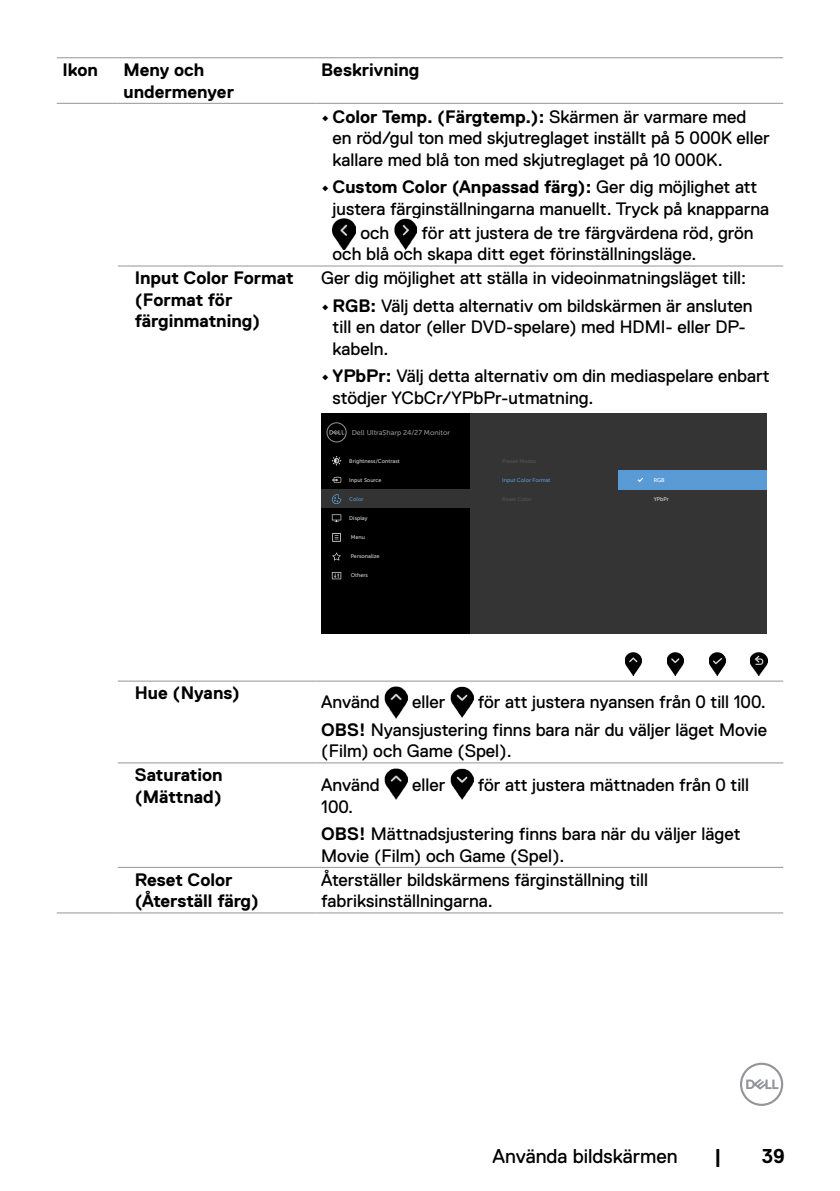
<style>
.page{position:relative;width:840px;height:1191px;background:#fff}
.page>*{position:absolute;margin:0;border:0;box-sizing:border-box;transform-origin:0 0}
.t1{font:20px "Dell Replica";color:#000}
.t2{font:700 20px "Dell Replica";color:#000}
.t3{font:18px/21.6px "Dell Replica";color:#000}
.t4{font:700 18px/21.6px "Dell Replica";color:#000}
.t5{font:7px "Museo Sans For Dell 500";color:#939393}
.t6{font:5.4px "Museo Sans For Dell 500";color:#d9d9d9}
.t7{font:5.4px "Museo Sans For Dell 500";color:#5b9bd5}
.t8{font:5.4px "Museo Sans For Dell 500";color:#fff}
.s1{font-weight:700}
</style>
<div class="page">
<svg style="left:740px;top:1062px;width:42px;height:44px"></svg>
<hr style="left:57px;top:57px;width:61px;height:1px;background:#939598">
<hr style="left:118px;top:57px;width:197px;height:1px;background:#939598">
<hr style="left:315px;top:57px;width:467px;height:1px;background:#939598">
<hr style="left:57px;top:103px;width:61px;height:1px;background:#939598">
<hr style="left:118px;top:103px;width:197px;height:1px;background:#939598">
<hr style="left:315px;top:103px;width:467px;height:1px;background:#939598">
<hr style="left:118px;top:266px;width:197px;height:1px;background:#939598">
<hr style="left:315px;top:266px;width:467px;height:1px;background:#939598">
<hr style="left:118px;top:681px;width:197px;height:1px;background:#939598">
<hr style="left:315px;top:681px;width:467px;height:1px;background:#939598">
<hr style="left:118px;top:762px;width:197px;height:1px;background:#939598">
<hr style="left:315px;top:762px;width:467px;height:1px;background:#939598">
<hr style="left:118px;top:867px;width:197px;height:1px;background:#939598">
<hr style="left:315px;top:867px;width:467px;height:1px;background:#939598">
<hr style="left:57px;top:912px;width:61px;height:1px;background:#939598">
<hr style="left:118px;top:912px;width:197px;height:1px;background:#939598">
<hr style="left:315px;top:912px;width:467px;height:1px;background:#939598">
<img style="left:332px;top:218px;width:23px;height:31px">
<img style="left:394px;top:218px;width:22px;height:31px">
<div style="left:321px;top:413px;width:445px;height:220px;background:#343435"></div>
<div style="left:321px;top:413px;width:148px;height:38px;background:#000"></div>
<svg style="left:326px;top:422px;width:20px;height:20px"></svg>
<div style="left:321px;top:470px;width:148px;height:19px;background:#000"></div>
<div style="left:321px;top:508px;width:148px;height:20px;background:#000"></div>
<div style="left:321px;top:528px;width:148px;height:19px;background:#000"></div>
<div style="left:321px;top:547px;width:148px;height:19px;background:#000"></div>
<div style="left:321px;top:566px;width:148px;height:19px;background:#000"></div>
<div style="left:321px;top:585px;width:148px;height:19px;background:#000"></div>
<div style="left:321px;top:604px;width:148px;height:19px;background:#000"></div>
<div style="left:321px;top:623px;width:148px;height:10px;background:#000"></div>
<div style="left:321px;top:451px;width:148px;height:19px;background:#000"></div>
<div style="left:618px;top:470px;width:148px;height:19px;background:#5b9bd5"></div>
<svg style="left:637px;top:478px;width:5px;height:4px"></svg>
<svg style="left:331px;top:494px;width:10px;height:10px"></svg>
<svg style="left:332px;top:477px;width:9px;height:6px"></svg>
<svg style="left:331px;top:514px;width:10px;height:8px"></svg>
<svg style="left:332px;top:533px;width:9px;height:9px"></svg>
<svg style="left:332px;top:552px;width:9px;height:9px"></svg>
<svg style="left:331px;top:572px;width:10px;height:7px"></svg>
<svg style="left:331px;top:456px;width:10px;height:9px"></svg>
<img style="left:625px;top:652px;width:16px;height:23px">
<img style="left:667px;top:652px;width:16px;height:23px">
<img style="left:709px;top:652px;width:16px;height:23px">
<img style="left:750px;top:652px;width:16px;height:23px">
<img style="left:384px;top:687px;width:23px;height:31px">
<img style="left:450px;top:687px;width:23px;height:31px">
<img style="left:384px;top:768px;width:23px;height:31px">
<img style="left:450px;top:768px;width:23px;height:32px">
<p class="t4" style="left:62px;top:59px;width:37px">Ikon</p>
<p class="t4" style="left:123px;top:59px;width:112px">Meny och undermenyer</p>
<p class="t4" style="left:321px;top:59px;width:100px">Beskrivning</p>
<p class="t3" style="left:332px;top:106px;width:438px;text-indent:-11px"><span class="s1">• Color Temp. (Färgtemp.):</span> Skärmen är varmare med en röd/gul ton med skjutreglaget inställt på 5 000K eller kallare med blå ton med skjutreglaget på 10 000K.</p>
<p class="t3" style="left:332px;top:176px;width:438px;text-indent:-11px"><span class="s1">• Custom Color (Anpassad färg):</span> Ger dig möjlighet att justera färginställningarna manuellt. Tryck på knapparna</p>
<p class="t3" style="left:360px;top:222px;width:30px">och</p>
<p class="t3" style="left:332px;top:222px;width:422px;text-indent:89px">för att justera de tre färgvärdena röd, grön och blå och skapa ditt eget förinställningsläge.</p>
<p class="t4" style="left:135px;top:267px;width:160px">Input Color Format (Format för färginmatning)</p>
<p class="t3" style="left:321px;top:267px;width:426px">Ger dig möjlighet att ställa in videoinmatningsläget till:</p>
<p class="t3" style="left:332px;top:295px;width:421px;text-indent:-11px"><span class="s1">• RGB:</span> Välj detta alternativ om bildskärmen är ansluten till en dator (eller DVD-spelare) med HDMI- eller DP&shy;kabeln.</p>
<p class="t3" style="left:332px;top:365px;width:438px;text-indent:-11px"><span class="s1">• YPbPr:</span> Välj detta alternativ om din mediaspelare enbart stödjer YCbCr/YPbPr-utmatning.</p>
<p class="t5" style="left:352px;top:428px;width:100px">Dell UltraSharp 24/27 Monitor</p>
<p class="t6" style="left:349px;top:458px;width:52px">Brightness/Contrast</p>
<p class="t7" style="left:349px;top:496px;width:16px">Color</p>
<p class="t6" style="left:349px;top:515px;width:20px">Display</p>
<p class="t6" style="left:349px;top:477px;width:34px">Input Source</p>
<p class="t7" style="left:502px;top:477px;width:50px">Input Color Format</p>
<p class="t8" style="left:653px;top:477px;width:13px">RGB</p>
<p class="t6" style="left:653px;top:496px;width:17px">YPbPr</p>
<p class="t6" style="left:350px;top:534px;width:16px">Menu</p>
<p class="t6" style="left:350px;top:553px;width:30px">Personalize</p>
<p class="t6" style="left:350px;top:572px;width:19px">Others</p>
<p class="t4" style="left:135px;top:682px;width:107px">Hue (Nyans)</p>
<p class="t3" style="left:321px;top:691px;width:60px">Använd</p>
<p class="t3" style="left:412px;top:691px;width:35px">eller</p>
<p class="t3" style="left:321px;top:688px;width:447px;line-height:27.2px;text-align:right">för att justera nyansen från 0 till 100.<br><span class="s1">OBS!</span> Nyansjustering finns bara när du väljer läget Movie</p>
<p class="t3" style="left:321px;top:740px;width:192px">(Film) och Game (Spel).</p>
<p class="t4" style="left:135px;top:764px;width:89px">Saturation (Mättnad)</p>
<p class="t3" style="left:321px;top:774px;width:60px">Använd</p>
<p class="t3" style="left:412px;top:774px;width:35px">eller</p>
<p class="t3" style="left:477px;top:774px;width:273px">för att justera mättnaden från 0 till</p>
<p class="t3" style="left:321px;top:793px;width:420px;line-height:27.2px">100.<br><span class="s1">OBS!</span> Mättnadsjustering finns bara när du väljer läget</p>
<p class="t3" style="left:321px;top:844px;width:245px">Movie (Film) och Game (Spel).</p>
<p class="t4" style="left:135px;top:868px;width:126px">Reset Color (Återställ färg)</p>
<p class="t3" style="left:321px;top:868px;width:328px">Återställer bildskärmens färginställning till fabriksinställningarna.</p>
<p class="t1" style="left:492px;top:1144px;width:186px">Använda bildskärmen</p>
<p class="t2" style="left:713px;top:1144px;width:9px">|</p>
<p class="t2" style="left:761px;top:1144px;width:25px">39</p>
</div>
